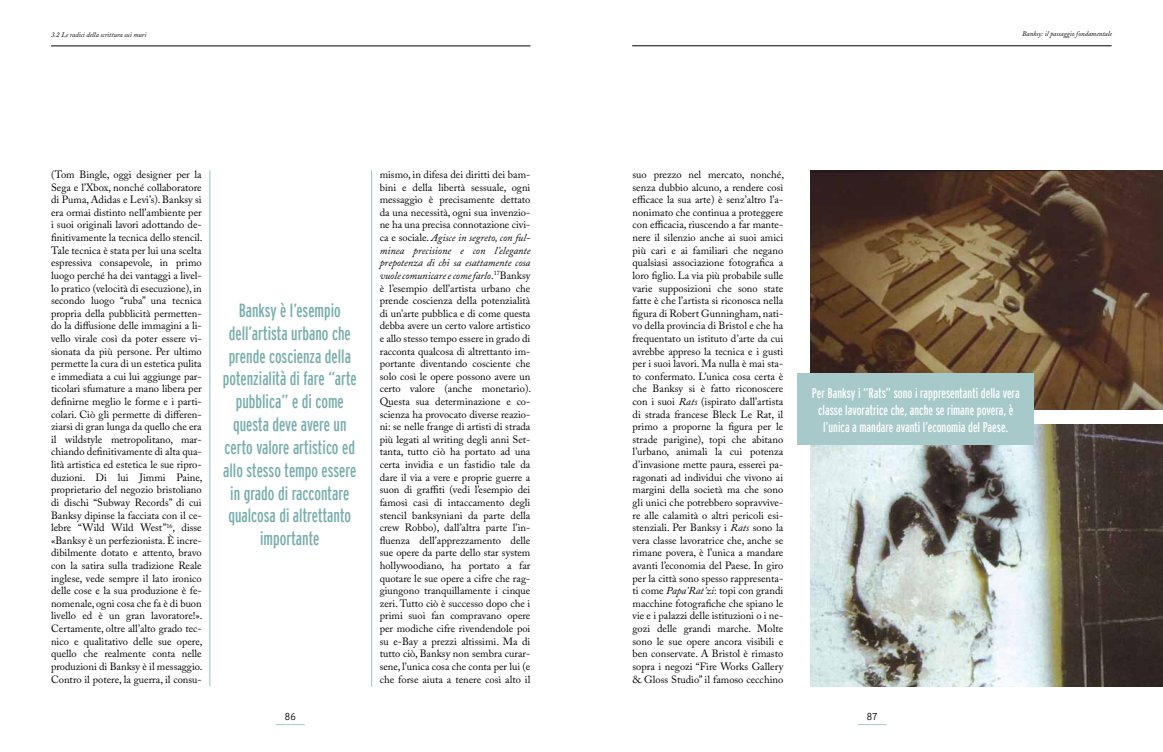
<style>
.page{position:relative;width:1163px;height:752px;background:#fff}
.page>*{position:absolute;margin:0;border:0;box-sizing:border-box;transform-origin:0 0}
.t1{font:extra-condensed 19px/22.8px "Interstate";color:#78adac;text-align:center}
.t2{font:extra-condensed 14px/16.8px "Interstate";color:#fff;text-align:center}
.t3{font:10.5px/12.6px "Adobe Caslon Pro";color:#000;text-align:justify}
.t4{font:10px "Interstate Cond Mono Lgt";color:#000}
.t5{font:italic 7px "Adobe Caslon Pro";color:#000}
.s1{font-style:italic}
</style>
<div class="page">
<img style="left:810px;top:424px;width:352px;height:262px">
<img style="left:810px;top:170px;width:352px;height:239px">
<hr style="left:209px;top:170px;width:1px;height:516px;background:#a7c9c9">
<hr style="left:371px;top:170px;width:1px;height:516px;background:#a7c9c9">
<div style="left:796px;top:373px;width:237px;height:72px;background:#a7c9c9"></div>
<hr style="left:51px;top:45px;width:479px;height:1px;background:#000">
<hr style="left:632px;top:45px;width:479px;height:1px;background:#000">
<p class="t5" style="left:51px;top:31px;width:97px">3.2 Le radici della scrittura sui muri</p>
<p class="t5" style="left:1022px;top:29px;width:91px">Banksy: il passaggio fondamentale</p>
<p class="t3" style="left:51px;top:168px;width:153px">(Tom Bingle, oggi designer per la Sega e l’Xbox, nonché collaboratore di Puma, Adidas e Levi’s). Banksy si era ormai distinto nell’ambiente per i suoi originali lavori adottando de&shy;finitivamente la tecnica dello stencil.<br>Tale tecnica è stata per lui una scelta espressiva consapevole, in primo luogo perché ha dei vantaggi a livel&shy;lo pratico (velocità di esecuzione), in secondo luogo “ruba” una tecnica propria della pubblicità permetten&shy;do la diffusione delle immagini a li&shy;vello virale così da poter essere vi&shy;sionata da più persone. Per ultimo permette la cura di un estetica pulita e immediata a cui lui aggiunge par&shy;ticolari sfumature a mano libera per definirne meglio le forme e i parti&shy;colari. Ciò gli permette di differen&shy;ziarsi di gran lunga da quello che era il wildstyle metropolitano, mar&shy;chiando definitivamente di alta qua&shy;lità artistica ed estetica le sue ripro&shy;duzioni. Di lui Jimmi Paine, proprietario del negozio bristoliano di dischi “Subway Records” di cui Banksy dipinse la facciata con il ce&shy;lebre “Wild Wild West”<sup>16</sup>, disse «Banksy è un perfezionista. È incre&shy;dibilmente dotato e attento, bravo con la satira sulla tradizione Reale inglese, vede sempre il lato ironico delle cose e la sua produzione è fe&shy;nomenale, ogni cosa che fa è di buon livello ed è un gran lavoratore!».<br>Certamente, oltre all’alto grado tec&shy;nico e qualitativo delle sue opere, quello che realmente conta nelle produzioni di Banksy è il messaggio.<br>Contro il potere, la guerra, il consu-</p>
<p class="t3" style="left:379px;top:168px;width:153px">mismo, in difesa dei diritti dei bam&shy;bini e della libertà sessuale, ogni messaggio è precisamente dettato da una necessità, ogni sua invenzio&shy;ne ha una precisa connotazione civi&shy;ca e sociale. <span class="s1">Agisce in segreto, con ful&shy;minea precisione e con l’elegante prepotenza di chi sa esattamente cosa vuole comunicare e come farlo</span>.<sup>17</sup>Banksy è l’esempio dell’artista urbano che prende coscienza della potenzialità di un’arte pubblica e di come questa debba avere un certo valore artistico e allo stesso tempo essere in grado di racconta qualcosa di altrettanto im&shy;portante diventando cosciente che solo così le opere possono avere un certo valore (anche monetario).<br>Questa sua determinazione e co&shy;scienza ha provocato diverse reazio&shy;ni: se nelle frange di artisti di strada più legati al writing degli anni Set&shy;tanta, tutto ciò ha portato ad una certa invidia e un fastidio tale da dare il via a vere e proprie guerre a suon di graffiti (vedi l’esempio dei famosi casi di intaccamento degli stencil banksyniani da parte della crew Robbo), dall’altra parte l’in&shy;fluenza dell’apprezzamento delle sue opere da parte dello star system hollywoodiano, ha portato a far quotare le sue opere a cifre che rag&shy;giungono tranquillamente i cinque zeri. Tutto ciò è successo dopo che i primi suoi fan compravano opere per modiche cifre rivendendole poi su e-Bay a prezzi altissimi. Ma di tutto ciò, Banksy non sembra curar&shy;sene, l’unica cosa che conta per lui (e che forse aiuta a tenere così alto il</p>
<p class="t1" style="left:223px;top:298px;width:135px">Banksy è l’esempio dell’artista urbano che prende coscienza della potenzialità di fare “arte pubblica” e di come questa deve avere un certo valore artistico ed allo stesso tempo essere in grado di raccontare qualcosa di altrettanto importante</p>
<p class="t3" style="left:632px;top:168px;width:153px">suo prezzo nel mercato, nonché, senza dubbio alcuno, a rendere così efficace la sua arte) è senz’altro l’a&shy;nonimato che continua a proteggere con efficacia, riuscendo a far mante&shy;nere il silenzio anche ai suoi amici più cari e ai familiari che negano qualsiasi associazione fotografica a loro figlio. La via più probabile sulle varie supposizioni che sono state fatte è che l’artista si riconosca nella figura di Robert Gunningham, nati&shy;vo della provincia di Bristol e che ha frequentato un istituto d’arte da cui avrebbe appreso la tecnica e i gusti per i suoi lavori. Ma nulla è mai sta&shy;to confermato. L’unica cosa certa è che Banksy si è fatto riconoscere con i suoi <span class="s1">Rats</span> (ispirato dall’artista di strada francese Bleck Le Rat, il primo a proporne la figura per le strade parigine), topi che abitano l’urbano, animali la cui potenza d’invasione mette paura, esserei pa&shy;ragonati ad individui che vivono ai margini della società ma che sono gli unici che potrebbero sopravvive&shy;re alle calamità o altri pericoli esi&shy;stenziali. Per Banksy i <span class="s1">Rats</span> sono la vera classe lavoratrice che, anche se rimane povera, è l’unica a mandare avanti l’economia del Paese. In giro per la città sono spesso rappresenta&shy;ti come <span class="s1">Papa’Rat’zi</span>: topi con grandi macchine fotografiche che spiano le vie e i palazzi delle istituzioni o i ne&shy;gozi delle grandi marche. Molte sono le sue opere ancora visibili e ben conservate. A Bristol è rimasto sopra i negozi “Fire Works Gallery &amp; Gloss Studio” il famoso cecchino</p>
<p class="t2" style="left:811px;top:385px;width:209px">Per Banksy i “Rats” sono i rappresentanti della vera classe lavoratrice che, anche se rimane povera, è l’unica a mandare avanti l’economia del Paese.</p>
<p class="t4" style="left:285px;top:710px;width:12px">86</p>
<p class="t4" style="left:866px;top:710px;width:12px">87</p>
</div>
